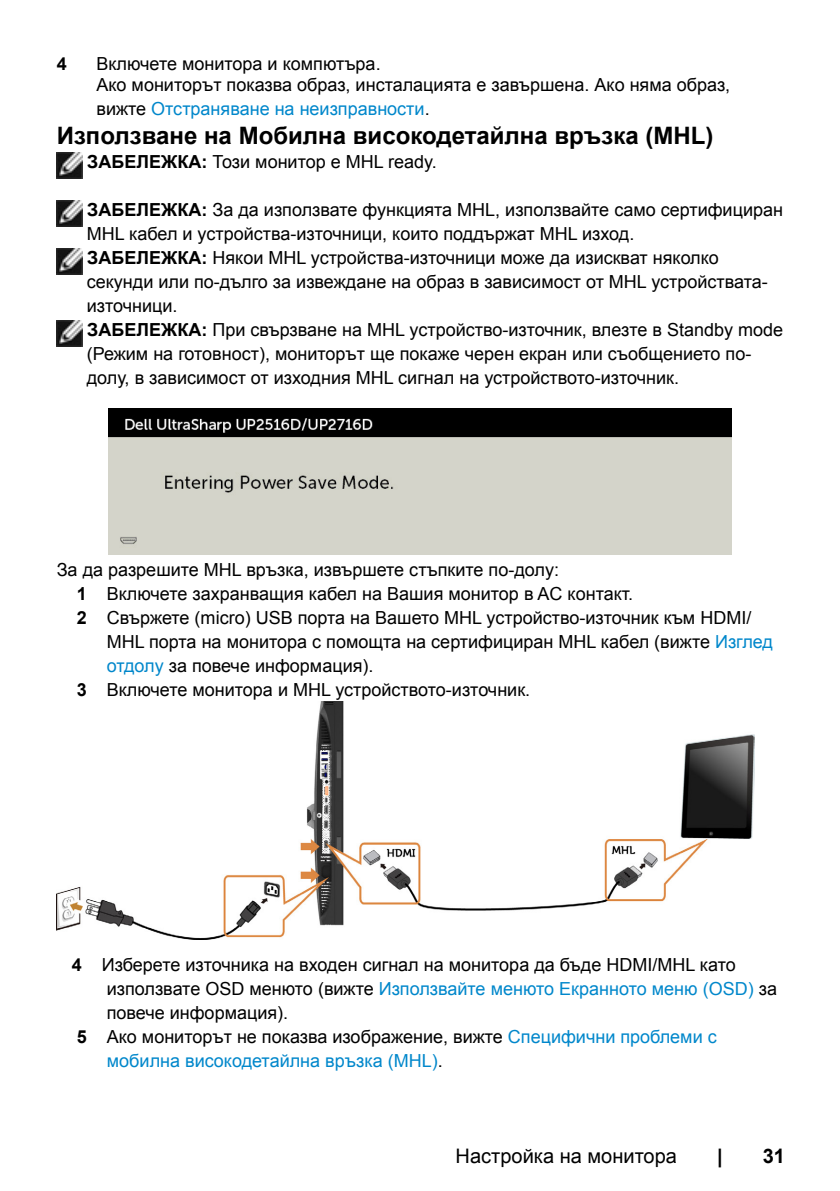
<style>
.page{position:relative;width:840px;height:1191px;background:#fff}
.page>*{position:absolute;margin:0;border:0;box-sizing:border-box;transform-origin:0 0}
.Head4{font:700 24px "Arial";color:#000}
.t1{font:20px "Arial";color:#000}
.t2{font:700 20px "Arial";color:#000}
.Head4-2{font:18px "Arial";color:#000}
.Head4-3{font:18px "Arial";color:#0087cb}
.item_number{font:18px/21.6px "Arial";color:#000}
.item_number-2{font:18px "Arial";color:#0087cb}
.item_number-3{font:700 18px "Arial";color:#000}
.s1{color:#000}
.s2{font-weight:700}
.s3{color:#0087cb}
</style>
<div class="page">
<img style="left:57px;top:153px;width:25px;height:25px">
<img style="left:57px;top:201px;width:25px;height:25px">
<img style="left:57px;top:249px;width:25px;height:25px">
<img style="left:57px;top:321px;width:25px;height:25px">
<img style="left:108px;top:408px;width:623px;height:146px">
<img style="left:57px;top:701px;width:697px;height:239px">
<p class="item_number-3" style="left:57px;top:52px;width:12px">4</p>
<p class="item_number" style="left:96px;top:53px;width:635px">Включете монитора и компютъра.<br>Ако мониторът показва образ, инсталацията е завършена. Ако няма образ,</p>
<p class="item_number-2" style="left:96px;top:97px;width:334px"><span class="s1">вижте</span> Отстраняване на неизправности<span class="s1">.</span></p>
<p class="Head4" style="left:57px;top:120px;width:657px">Използване на Мобилна високодетайлна връзка (MHL)</p>
<p class="Head4-2" style="left:87px;top:150px;width:351px"><span class="s2">ЗАБЕЛЕЖКА:</span> Този монитор е MHL ready.</p>
<p class="Head4-2" style="left:87px;top:198px;width:696px"><span class="s2">ЗАБЕЛЕЖКА:</span> За да използвате функцията MHL, използвайте само сертифициран</p>
<p class="Head4-2" style="left:87px;top:222px;width:548px">MHL кабел и устройства-източници, които поддържат MHL изход.</p>
<p class="Head4-2" style="left:87px;top:246px;width:632px"><span class="s2">ЗАБЕЛЕЖКА:</span> Някои MHL устройства-източници може да изискват няколко</p>
<p class="Head4-2" style="left:87px;top:270px;width:682px">секунди или по-дълго за извеждане на образ в зависимост от MHL устройствата-</p>
<p class="Head4-2" style="left:87px;top:294px;width:92px">източници.</p>
<p class="Head4-2" style="left:87px;top:318px;width:697px"><span class="s2">ЗАБЕЛЕЖКА:</span> При свързване на MHL устройство-източник, влезте в Standby mode</p>
<p class="Head4-2" style="left:87px;top:342px;width:665px">(Режим на готовност), мониторът ще покаже черен екран или съобщението по-</p>
<p class="Head4-2" style="left:87px;top:366px;width:593px">долу, в зависимост от изходния MHL сигнал на устройството-източник.</p>
<p class="Head4-2" style="left:57px;top:558px;width:503px">За да разрешите MHL връзка, извършете стъпките по-долу:</p>
<p class="Head4-2" style="left:77px;top:582px;width:557px"><span class="s2">1</span> Включете захранващия кабел на Вашия монитор в AC контакт.</p>
<p class="Head4-2" style="left:77px;top:606px;width:675px"><span class="s2">2</span> Свържете (micro) USB порта на Вашето MHL устройство-източник към HDMI/</p>
<p class="Head4-2" style="left:107px;top:630px;width:667px">MHL порта на монитора с помощта на сертифициран MHL кабел (вижте <span class="s3">Изглед</span></p>
<p class="Head4-2" style="left:107px;top:654px;width:268px"><span class="s3">отдолу</span> за повече информация).</p>
<p class="Head4-2" style="left:77px;top:678px;width:455px"><span class="s2">3</span> Включете монитора и MHL устройството-източник.</p>
<p class="Head4-2" style="left:72px;top:953px;width:665px"><span class="s2">4</span> Изберете източника на входен сигнал на монитора да бъде HDMI/MHL като</p>
<p class="Head4-3" style="left:107px;top:977px;width:671px"><span class="s1">използвате OSD менюто (вижте</span> Използвайте менюто Екранното меню (OSD) <span class="s1">за</span></p>
<p class="Head4-2" style="left:107px;top:1001px;width:183px">повече информация).</p>
<p class="Head4-2" style="left:77px;top:1025px;width:641px"><span class="s2">5</span> Ако мониторът не показва изображение, вижте <span class="s3">Специфични проблеми с</span></p>
<p class="Head4-3" style="left:107px;top:1049px;width:337px">мобилна високодетайлна връзка (MHL)<span class="s1">.</span></p>
<p class="t1" style="left:455px;top:1142px;width:223px">Настройка на монитора</p>
<p class="t2" style="left:716px;top:1142px;width:7px">|</p>
<p class="t2" style="left:762px;top:1142px;width:24px">31</p>
</div>
